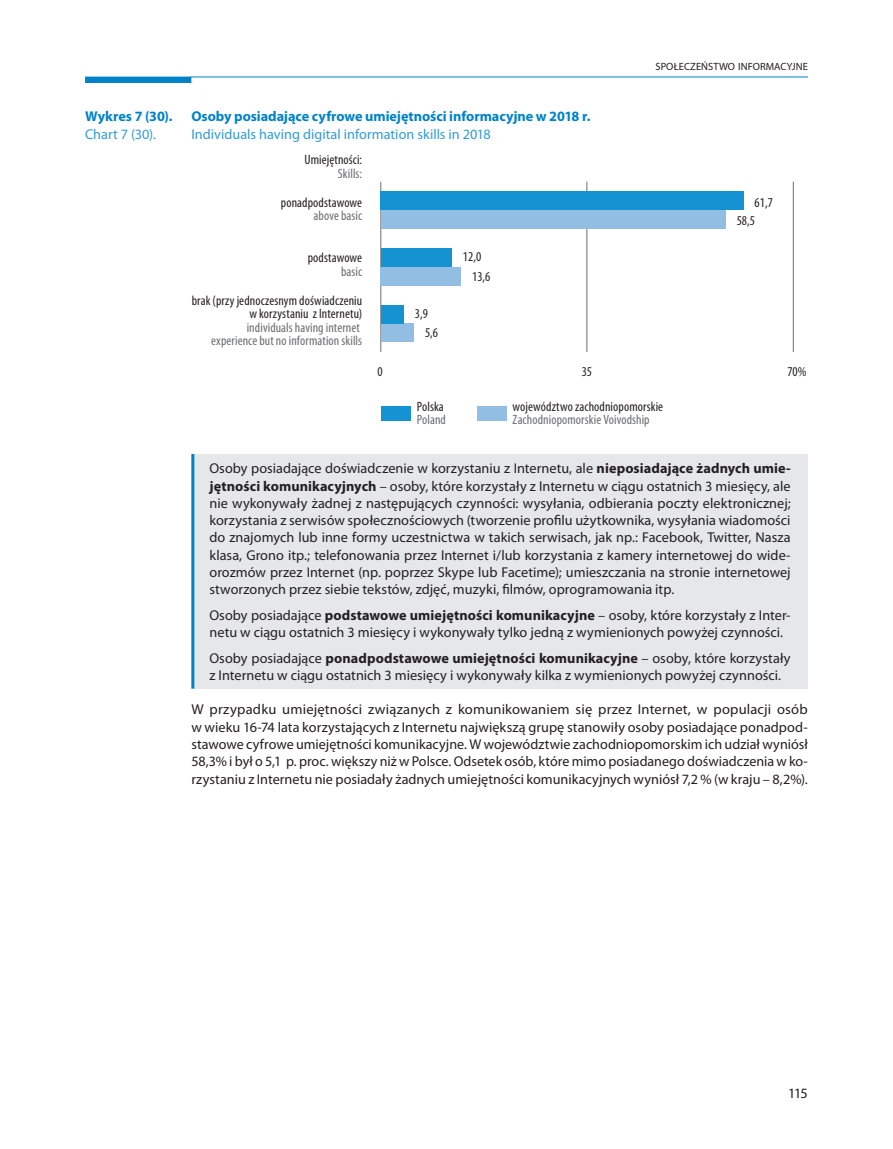
<style>
.page{position:relative;width:893px;height:1149px;background:#fff}
.page>*{position:absolute;margin:0;border:0;box-sizing:border-box;transform-origin:0 0}
.t1{font:14.25px/17.2px "Myriad Pro";color:#231f20;text-align:justify}
.t2{font:700 14.25px "Myriad Pro";letter-spacing:-.005em;color:#0082c8}
.t3{font:14.25px "Myriad Pro";color:#329bd5}
.t4{font:condensed 13.5px/13.5px "Myriad Pro";letter-spacing:.01em;color:#231f20;text-align:right}
.t5{font:condensed 13.5px/13.5px "Myriad Pro";letter-spacing:.005em;color:#6c6d70;text-align:right}
.t6{font:10.5px "Myriad Pro";letter-spacing:.005em;color:#231f20}
.s1{font-weight:700}
</style>
<div class="page">
<div style="left:85px;top:77px;width:106px;height:6px;background:#0082c8"></div>
<hr style="left:191px;top:77px;width:617px;height:1px;background:#0082c8">
<hr style="left:587px;top:182px;width:1px;height:170px;background:#6c6d70">
<hr style="left:793px;top:182px;width:1px;height:170px;background:#6c6d70">
<hr style="left:381px;top:182px;width:1px;height:170px;background:#6c6d70">
<div style="left:381px;top:323px;width:33px;height:19px;background:#92bee4"></div>
<div style="left:381px;top:267px;width:80px;height:18px;background:#92bee4"></div>
<div style="left:381px;top:210px;width:344px;height:19px;background:#92bee4"></div>
<div style="left:381px;top:304px;width:23px;height:19px;background:#1592d1"></div>
<div style="left:381px;top:248px;width:71px;height:19px;background:#1592d1"></div>
<div style="left:381px;top:191px;width:363px;height:19px;background:#1592d1"></div>
<div style="left:381px;top:406px;width:30px;height:15px;background:#1592d1"></div>
<div style="left:477px;top:406px;width:29px;height:15px;background:#92bee4"></div>
<div style="left:193px;top:454px;width:614px;height:234px;background:#e6e7e9"></div>
<hr style="left:191px;top:454px;width:3px;height:234px;background:#0082c8">
<p class="t2" style="left:85px;top:107px;width:89px">Wykres 7 (30).</p>
<p class="t2" style="left:191px;top:107px;width:401px">Osoby posiadające cyfrowe umiejętności informacyjne w 2018 r.</p>
<p class="t3" style="left:85px;top:125px;width:72px">Chart 7 (30).</p>
<p class="t3" style="left:191px;top:125px;width:301px">Individuals having digital information skills in 2018</p>
<p class="t4" style="left:305px;top:153px;width:59px">Umiejętności:</p>
<p class="t5" style="left:338px;top:166px;width:26px">Skills:</p>
<p class="t4" style="left:281px;top:195px;width:83px">ponadpodstawowe</p>
<p class="t5" style="left:314px;top:209px;width:50px">above basic</p>
<p class="t4" style="left:308px;top:251px;width:56px">podstawowe</p>
<p class="t5" style="left:341px;top:264px;width:23px">basic</p>
<p class="t4" style="left:192px;top:293px;width:172px">brak (przy jednoczesnym doświadczeniu w korzystaniu z Internetu)</p>
<p class="t5" style="left:211px;top:320px;width:152px">individuals having internet experience but no information skills</p>
<p class="t4" style="left:415px;top:307px;width:15px">3,9</p>
<p class="t4" style="left:425px;top:325px;width:15px">5,6</p>
<p class="t4" style="left:463px;top:250px;width:20px">12,0</p>
<p class="t4" style="left:472px;top:269px;width:20px">13,6</p>
<p class="t6" style="left:656px;top:60px;width:154px">SPOŁECZEŃSTWO INFORMACYJNE</p>
<p class="t4" style="left:755px;top:195px;width:20px">61,7</p>
<p class="t4" style="left:737px;top:214px;width:20px">58,5</p>
<p class="t4" style="left:378px;top:364px;width:7px">0</p>
<p class="t4" style="left:582px;top:364px;width:12px">35</p>
<p class="t4" style="left:787px;top:364px;width:21px">70%</p>
<p class="t4" style="left:513px;top:399px;width:152px">województwo zachodniopomorskie</p>
<p class="t5" style="left:513px;top:412px;width:139px">Zachodniopomorskie Voivodship</p>
<p class="t1" style="left:209px;top:459px;width:583px">Osoby posiadające doświadczenie w korzystaniu z Internetu, ale <span class="s1">nieposiadające żadnych umie&shy;jętności komunikacyjnych</span> – osoby, które korzystały z Internetu w ciągu ostatnich 3 miesięcy, ale nie wykonywały żadnej z następujących czynności: wysyłania, odbierania poczty elektronicznej; korzystania z serwisów społecznościowych (tworzenie profilu użytkownika, wysyłania wiadomości do znajomych lub inne formy uczestnictwa w takich serwisach, jak np.: Facebook, Twitter, Nasza klasa, Grono itp.; telefonowania przez Internet i/lub korzystania z kamery internetowej do wide&shy;orozmów przez Internet (np. poprzez Skype lub Facetime); umieszczania na stronie internetowej stworzonych przez siebie tekstów, zdjęć, muzyki, filmów, oprogramowania itp.</p>
<p class="t1" style="left:209px;top:606px;width:583px">Osoby posiadające <span class="s1">podstawowe umiejętności komunikacyjne</span> – osoby, które korzystały z Inter&shy;netu w ciągu ostatnich 3 miesięcy i wykonywały tylko jedną z wymienionych powyżej czynności.</p>
<p class="t1" style="left:209px;top:649px;width:583px">Osoby posiadające <span class="s1">ponadpodstawowe umiejętności komunikacyjne</span> – osoby, które korzystały z Internetu w ciągu ostatnich 3 miesięcy i wykonywały kilka z wymienionych powyżej czynności.</p>
<p class="t1" style="left:191px;top:700px;width:618px">W przypadku umiejętności związanych z komunikowaniem się przez Internet, w populacji osób w wieku 16-74 lata korzystających z Internetu największą grupę stanowiły osoby posiadające ponadpod&shy;stawowe cyfrowe umiejętności komunikacyjne. W województwie zachodniopomorskim ich udział wyniósł 58,3% i był o 5,1 p. proc. większy niż w Polsce. Odsetek osób, które mimo posiadanego doświadczenia w ko&shy;rzystaniu z Internetu nie posiadały żadnych umiejętności komunikacyjnych wyniósł 7,2 % (w kraju – 8,2%).</p>
<p class="t4" style="left:417px;top:399px;width:29px">Polska</p>
<p class="t5" style="left:417px;top:412px;width:31px">Poland</p>
<p class="t1" style="left:788px;top:1083px;width:21px">115</p>
</div>
